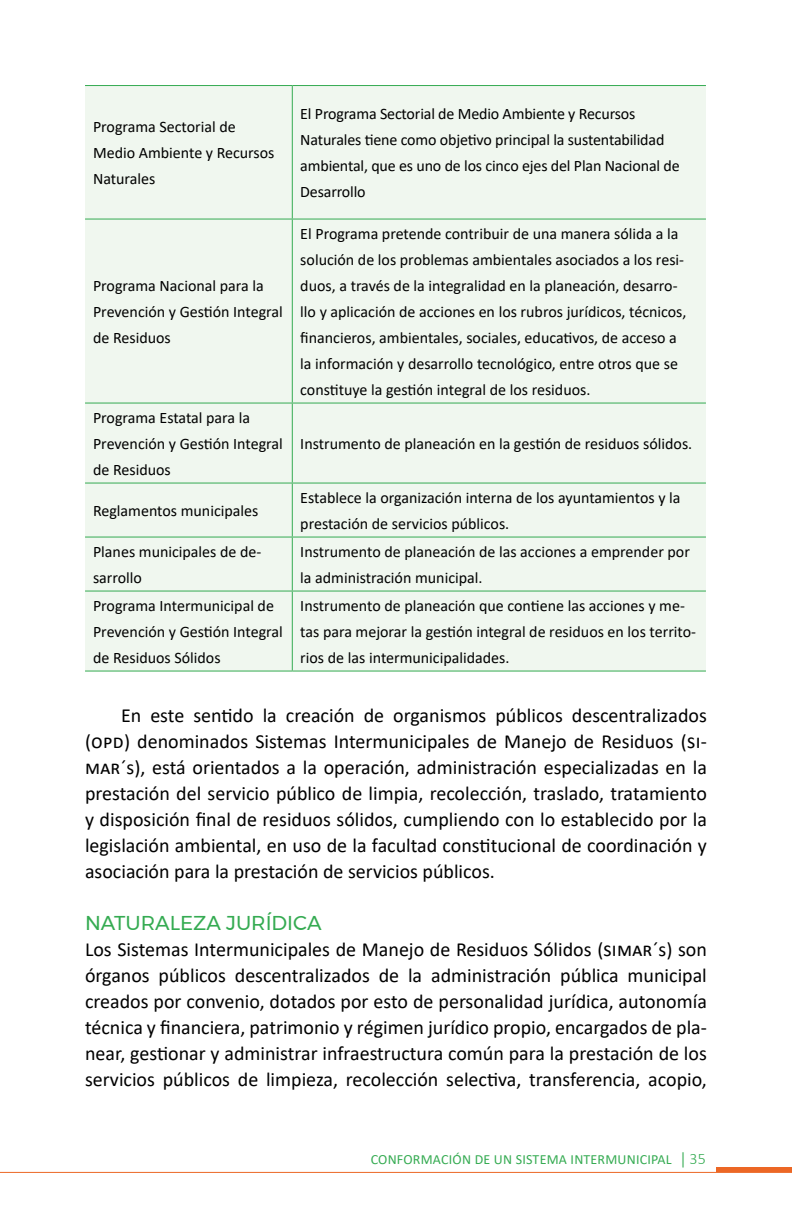
<style>
.page{position:relative;width:792px;height:1224px;background:#fff}
.page>*{position:absolute;margin:0;border:0;box-sizing:border-box;transform-origin:0 0}
.t1{font:20px/26px "Calibri";color:#000;text-align:justify}
.t2{font:20px "Montserrat";color:#35ab52}
.t3{font:16px/26px "Calibri";color:#000}
.t4{font:14px "Calibri";letter-spacing:.015em;color:#35ab52}
.s1{font-size:16px}
.s2{font-weight:300;font-size:16px}
</style>
<div class="page">
<div style="left:716px;top:1167px;width:76px;height:5px;background:#ec6725"></div>
<hr style="left:0;top:1172px;width:792px;height:1px;background:#ec6725">
<div style="left:85px;top:86px;width:621px;height:585px;background:#f0f7ef"></div>
<hr style="left:85px;top:85px;width:207px;height:1px;background:#35ab52">
<hr style="left:292px;top:85px;width:414px;height:1px;background:#35ab52">
<hr style="left:292px;top:86px;width:1px;height:133px;background:#35ab52">
<hr style="left:85px;top:219px;width:207px;height:1px;background:#35ab52">
<hr style="left:292px;top:219px;width:414px;height:1px;background:#35ab52">
<hr style="left:292px;top:220px;width:1px;height:183px;background:#35ab52">
<hr style="left:85px;top:403px;width:207px;height:1px;background:#35ab52">
<hr style="left:292px;top:403px;width:414px;height:1px;background:#35ab52">
<hr style="left:292px;top:404px;width:1px;height:79px;background:#35ab52">
<hr style="left:85px;top:483px;width:207px;height:1px;background:#35ab52">
<hr style="left:292px;top:483px;width:414px;height:1px;background:#35ab52">
<hr style="left:292px;top:484px;width:1px;height:53px;background:#35ab52">
<hr style="left:85px;top:537px;width:207px;height:1px;background:#35ab52">
<hr style="left:292px;top:537px;width:414px;height:1px;background:#35ab52">
<hr style="left:292px;top:538px;width:1px;height:53px;background:#35ab52">
<hr style="left:85px;top:591px;width:207px;height:1px;background:#35ab52">
<hr style="left:292px;top:591px;width:414px;height:1px;background:#35ab52">
<hr style="left:292px;top:592px;width:1px;height:79px;background:#35ab52">
<hr style="left:85px;top:671px;width:207px;height:1px;background:#35ab52">
<hr style="left:292px;top:671px;width:414px;height:1px;background:#35ab52">
<p class="t3" style="left:93px;top:114px;width:183px">Programa Sectorial de<br>Medio Ambiente y Recursos<br>Naturales</p>
<p class="t3" style="left:93px;top:272px;width:191px">Programa Nacional para la<br>Prevención y Gestión Integral de Residuos</p>
<p class="t3" style="left:93px;top:404px;width:191px">Programa Estatal para la<br>Prevención y Gestión Integral de Residuos</p>
<p class="t3" style="left:93px;top:497px;width:167px">Reglamentos municipales</p>
<p class="t3" style="left:300px;top:101px;width:381px">El Programa Sectorial de Medio Ambiente y Recursos Naturales tiene como objetivo principal la sustentabilidad ambiental, que es uno de los cinco ejes del Plan Nacional de Desarrollo</p>
<p class="t3" style="left:300px;top:220px;width:388px">El Programa pretende contribuir de una manera sólida a la solución de los problemas ambientales asociados a los resi&shy;duos, a través de la integralidad en la planeación, desarro&shy;llo y aplicación de acciones en los rubros jurídicos, técnicos, financieros, ambientales, sociales, educativos, de acceso a la información y desarrollo tecnológico, entre otros que se constituye la gestión integral de los residuos.</p>
<p class="t3" style="left:300px;top:430px;width:394px">Instrumento de planeación en la gestión de residuos sólidos.</p>
<p class="t3" style="left:300px;top:484px;width:382px">Establece la organización interna de los ayuntamientos y la prestación de servicios públicos.</p>
<p class="t3" style="left:93px;top:538px;width:170px">Planes municipales de de&shy;sarrollo</p>
<p class="t3" style="left:300px;top:538px;width:391px">Instrumento de planeación de las acciones a emprender por la administración municipal.</p>
<p class="t3" style="left:93px;top:592px;width:191px">Programa Intermunicipal de<br>Prevención y Gestión Integral de Residuos Sólidos</p>
<p class="t3" style="left:300px;top:592px;width:397px">Instrumento de planeación que contiene las acciones y me&shy;tas para mejorar la gestión integral de residuos en los territo&shy;rios de las intermunicipalidades.</p>
<p class="t1" style="left:85px;top:702px;width:623px;text-indent:36px">En este sentido la creación de organismos públicos descentralizados (opd) denominados Sistemas Intermunicipales de Manejo de Residuos (si&shy;mar´s), está orientados a la operación, administración especializadas en la prestación del servicio público de limpia, recolección, traslado, tratamiento y disposición final de residuos sólidos, cumpliendo con lo establecido por la legislación ambiental, en uso de la facultad constitucional de coordinación y asociación para la prestación de servicios públicos.</p>
<p class="t2" style="left:85px;top:908px;width:30px">NATURALE</p>
<p class="t2" style="left:193px;top:908px;width:92px">ZA JUR ÍDICA</p>
<p class="t1" style="left:85px;top:936px;width:623px">Los Sistemas Intermunicipales de Manejo de Residuos Sólidos (simar´s) son órganos públicos descentralizados de la administración pública municipal creados por convenio, dotados por esto de personalidad jurídica, autonomía técnica y financiera, patrimonio y régimen jurídico propio, encargados de pla&shy;near, gestionar y administrar infraestructura común para la prestación de los servicios públicos de limpieza, recolección selectiva, transferencia, acopio,</p>
<p class="t4" style="left:371px;top:1150px;width:337px">CONFORMACIÓN DE UN SISTEMA INTERMUNICIPAL <span class="s1">│</span> <span class="s2">35</span></p>
</div>
